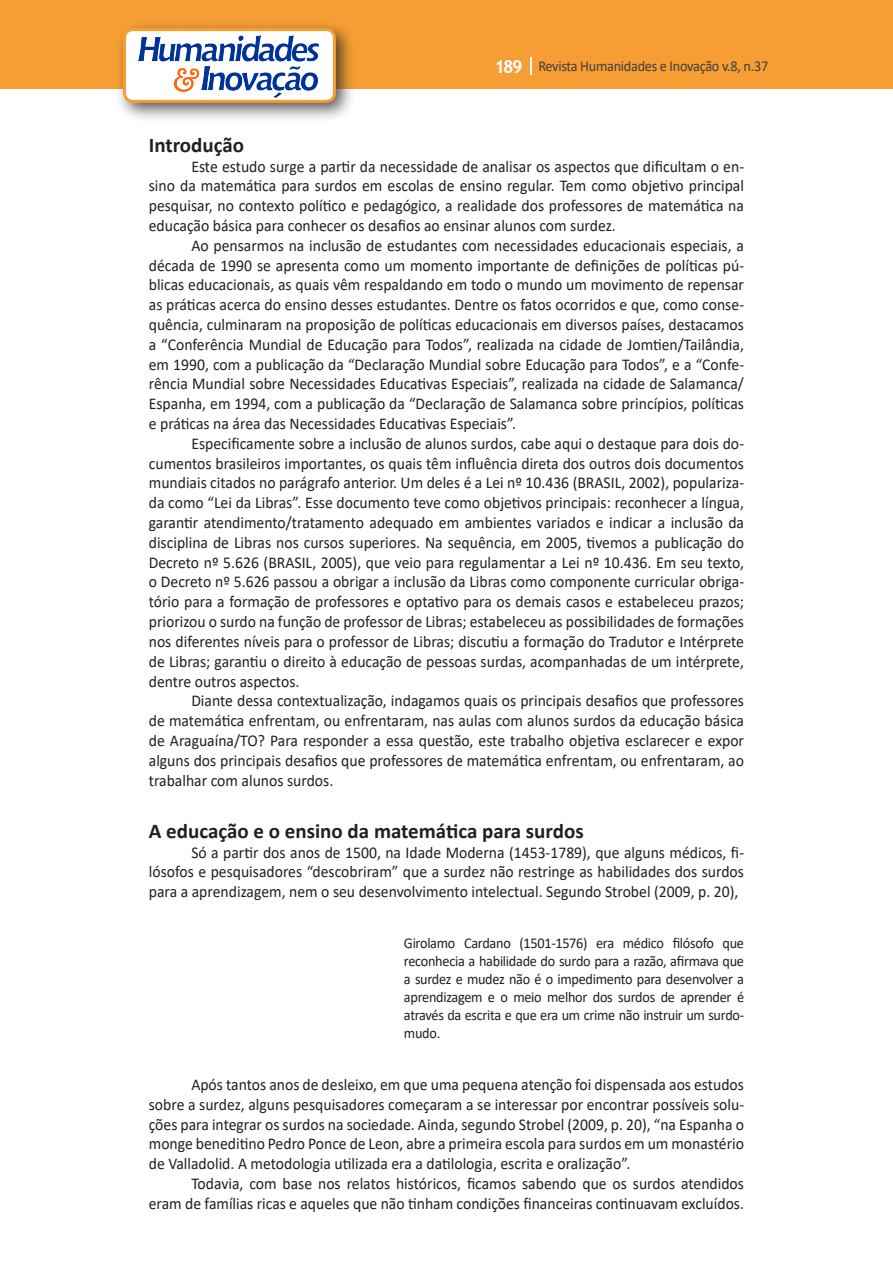
<style>
.page{position:relative;width:893px;height:1263px;background:#fff}
.page>*{position:absolute;margin:0;border:0;box-sizing:border-box;transform-origin:0 0}
.Titulo_2{font:700 21px "Calibri";color:#231f20}
.Texto{font:16.5px/19.8px "Calibri";color:#231f20;text-align:justify;scale:.95 1}
.citacao{font:15px/18px "Calibri";letter-spacing:-.02em;color:#231f20;text-align:justify;scale:.95 1}
.t1{font:15px "Calibri";letter-spacing:-.02em;color:#3e3e3f;scale:.95 1}
.s1{font-family:"Trebuchet MS";font-weight:700;font-size:18px;color:#fff}
</style>
<div class="page">
<div style="left:0;top:0;width:893px;height:88px;background:#f69e34"></div>
<svg style="left:530px;top:57px;width:2px;height:18px"></svg>
<div style="left:115px;top:20px;width:241px;height:103px;background:#231f20;opacity:.75"></div>
<div style="left:125px;top:30px;width:209px;height:71px;background:#fff;border-radius:9px"></div>
<img style="left:138px;top:35px;width:181px;height:62px">
<div style="left:123px;top:28px;width:213px;height:75px;border:3px solid #f69e34;border-radius:9px"></div>
<p class="t1" style="left:495px;top:56px;width:290px"><span class="s1">189</span> Revista Humanidades e Inovação v.8, n.37</p>
<p class="Titulo_2" style="left:149px;top:130px;width:97px">Introdução</p>
<p class="Texto" style="left:149px;top:156px;width:628px;text-indent:43px">Este estudo surge a partir da necessidade de analisar os aspectos que dificultam o en&shy;sino da matemática para surdos em escolas de ensino regular. Tem como objetivo principal pesquisar, no contexto político e pedagógico, a realidade dos professores de matemática na educação básica para conhecer os desafios ao ensinar alunos com surdez.</p>
<p class="Texto" style="left:149px;top:235px;width:628px;text-indent:43px">Ao pensarmos na inclusão de estudantes com necessidades educacionais especiais, a década de 1990 se apresenta como um momento importante de definições de políticas pú&shy;blicas educacionais, as quais vêm respaldando em todo o mundo um movimento de repensar as práticas acerca do ensino desses estudantes. Dentre os fatos ocorridos e que, como conse&shy;quência, culminaram na proposição de políticas educacionais em diversos países, destacamos a “Conferência Mundial de Educação para Todos”, realizada na cidade de Jomtien/Tailândia, em 1990, com a publicação da “Declaração Mundial sobre Educação para Todos”, e a “Confe&shy;rência Mundial sobre Necessidades Educativas Especiais”, realizada na cidade de Salamanca/ Espanha, em 1994, com a publicação da “Declaração de Salamanca sobre princípios, políticas e práticas na área das Necessidades Educativas Especiais”.</p>
<p class="Texto" style="left:149px;top:433px;width:628px;text-indent:43px">Especificamente sobre a inclusão de alunos surdos, cabe aqui o destaque para dois do&shy;cumentos brasileiros importantes, os quais têm influência direta dos outros dois documentos mundiais citados no parágrafo anterior. Um deles é a Lei nº 10.436 (BRASIL, 2002), populariza&shy;da como “Lei da Libras”. Esse documento teve como objetivos principais: reconhecer a língua, garantir atendimento/tratamento adequado em ambientes variados e indicar a inclusão da disciplina de Libras nos cursos superiores. Na sequência, em 2005, tivemos a publicação do Decreto nº 5.626 (BRASIL, 2005), que veio para regulamentar a Lei nº 10.436. Em seu texto, o Decreto nº 5.626 passou a obrigar a inclusão da Libras como componente curricular obriga&shy;tório para a formação de professores e optativo para os demais casos e estabeleceu prazos; priorizou o surdo na função de professor de Libras; estabeleceu as possibilidades de formações nos diferentes níveis para o professor de Libras; discutiu a formação do Tradutor e Intérprete de Libras; garantiu o direito à educação de pessoas surdas, acompanhadas de um intérprete, dentre outros aspectos.</p>
<p class="Texto" style="left:149px;top:690px;width:628px;text-indent:43px">Diante dessa contextualização, indagamos quais os principais desafios que professores de matemática enfrentam, ou enfrentaram, nas aulas com alunos surdos da educação básica de Araguaína/TO? Para responder a essa questão, este trabalho objetiva esclarecer e expor alguns dos principais desafios que professores de matemática enfrentam, ou enfrentaram, ao trabalhar com alunos surdos.</p>
<p class="Titulo_2" style="left:149px;top:816px;width:436px">A educação e o ensino da matemática para surdos</p>
<p class="Texto" style="left:149px;top:842px;width:628px;text-indent:43px">Só a partir dos anos de 1500, na Idade Moderna (1453-1789), que alguns médicos, fi&shy;lósofos e pesquisadores “descobriram” que a surdez não restringe as habilidades dos surdos para a aprendizagem, nem o seu desenvolvimento intelectual. Segundo Strobel (2009, p. 20),</p>
<p class="citacao" style="left:404px;top:933px;width:360px">Girolamo Cardano (1501-1576) era médico filósofo que reconhecia a habilidade do surdo para a razão, afirmava que a surdez e mudez não é o impedimento para desenvolver a aprendizagem e o meio melhor dos surdos de aprender é através da escrita e que era um crime não instruir um surdo&shy;mudo.</p>
<p class="Texto" style="left:149px;top:1074px;width:628px;text-indent:43px">Após tantos anos de desleixo, em que uma pequena atenção foi dispensada aos estudos sobre a surdez, alguns pesquisadores começaram a se interessar por encontrar possíveis solu&shy;ções para integrar os surdos na sociedade. Ainda, segundo Strobel (2009, p. 20), “na Espanha o monge beneditino Pedro Ponce de Leon, abre a primeira escola para surdos em um monastério de Valladolid. A metodologia utilizada era a datilologia, escrita e oralização”.</p>
<p class="Texto" style="left:149px;top:1173px;width:628px;text-align:right">Todavia, com base nos relatos históricos, ficamos sabendo que os surdos atendidos<br>eram de famílias ricas e aqueles que não tinham condições financeiras continuavam excluídos.</p>
</div>
